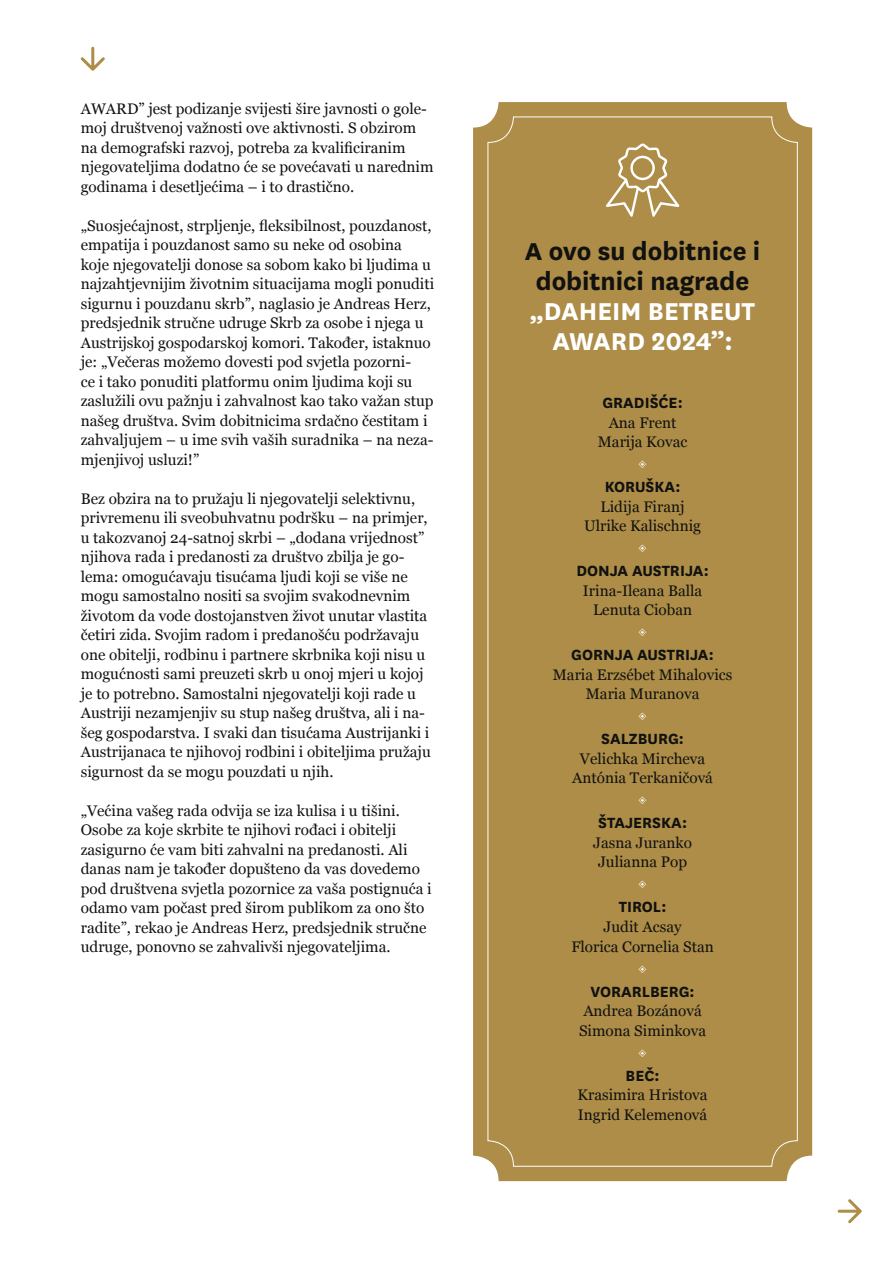
<style>
.page{position:relative;width:893px;height:1263px;background:#fff}
.page>*{position:absolute;margin:0;border:0;box-sizing:border-box;transform-origin:0 0}
.t1{font:700 28.5px/30px "National";color:#11110f;text-align:center}
.t2{font:700 28.5px/30px "National";color:#fff;text-align:center}
.t3{font:700 17.25px "National";color:#11110f}
.t4{font:15.3px/19.5px "Georgia";color:#11110f;text-align:center}
</style>
<div class="page">
<svg style="left:81px;top:47px;width:24px;height:24px"></svg>
<svg style="left:838px;top:1199px;width:24px;height:24px"></svg>
<div style="left:473px;top:102px;width:339px;height:1079px;background:#ad8d48;border-radius:26px"></div>
<svg style="left:606px;top:143px;width:73px;height:74px"></svg>
<p class="t4" style="left:81px;top:98px;width:354px;text-align:left">AWARD” jest podizanje svijesti šire javnosti o gole&shy;moj društvenoj važnosti ove aktivnosti. S obzirom na demografski razvoj, potreba za kvalificiranim njegovateljima dodatno će se povećavati u narednim godinama i desetljećima – i to drastično.</p>
<p class="t4" style="left:81px;top:215px;width:355px;text-align:left">„Suosjećajnost, strpljenje, fleksibilnost, pouzdanost, empatija i pouzdanost samo su neke od osobina<br>koje njegovatelji donose sa sobom kako bi ljudima u najzahtjevnijim životnim situacijama mogli ponuditi sigurnu i pouzdanu skrb”, naglasio je Andreas Herz, predsjednik stručne udruge Skrb za osobe i njega u Austrijskoj gospodarskoj komori. Također, istaknuo je: „Večeras možemo dovesti pod svjetla pozorni-<br>ce i tako ponuditi platformu onim ljudima koji su zaslužili ovu pažnju i zahvalnost kao tako važan stup našeg društva. Svim dobitnicima srdačno čestitam i zahvaljujem – u ime svih vaših suradnika – na neza&shy;mjenjivoj usluzi!”</p>
<p class="t4" style="left:81px;top:488px;width:351px;text-align:left">Bez obzira na to pružaju li njegovatelji selektivnu, privremenu ili sveobuhvatnu podršku – na primjer, u takozvanoj 24-satnoj skrbi – „dodana vrijednost” njihova rada i predanosti za društvo zbilja je go&shy;lema: omogućavaju tisućama ljudi koji se više ne mogu samostalno nositi sa svojim svakodnevnim životom da vode dostojanstven život unutar vlastita četiri zida. Svojim radom i predanošću podržavaju one obitelji, rodbinu i partnere skrbnika koji nisu u mogućnosti sami preuzeti skrb u onoj mjeri u kojoj je to potrebno. Samostalni njegovatelji koji rade u Austriji nezamjenjiv su stup našeg društva, ali i na&shy;šeg gospodarstva. I svaki dan tisućama Austrijanki i Austrijanaca te njihovoj rodbini i obiteljima pružaju sigurnost da se mogu pouzdati u njih.</p>
<p class="t4" style="left:81px;top:800px;width:352px;text-align:left">„Većina vašeg rada odvija se iza kulisa i u tišini.<br>Osobe za koje skrbite te njihovi rođaci i obitelji zasigurno će vam biti zahvalni na predanosti. Ali danas nam je također dopušteno da vas dovedemo pod društvena svjetla pozornice za vaša postignuća i odamo vam počast pred širom publikom za ono što radite”, rekao je Andreas Herz, predsjednik stručne udruge, ponovno se zahvalivši njegovateljima.</p>
<h1 class="t1" style="left:525px;top:234px;width:237px">A ovo su dobitnice i dobitnici nagrade</h1>
<h1 class="t2" style="left:530px;top:294px;width:227px">„DAHEIM BETREUT<br>AWARD 2024”:</h1>
<p class="t3" style="left:602px;top:391px;width:82px">GRADIŠĆE:</p>
<p class="t4" style="left:598px;top:412px;width:91px">Ana Frent<br>Marija Kovac</p>
<p class="t3" style="left:605px;top:475px;width:77px">KORUŠKA:</p>
<p class="t4" style="left:584px;top:496px;width:118px">Lidija Firanj<br>Ulrike Kalischnig</p>
<p class="t3" style="left:576px;top:559px;width:134px">DONJA AUSTRIJA:</p>
<p class="t4" style="left:583px;top:580px;width:121px">Irina-Ileana Balla<br>Lenuta Cioban</p>
<p class="t3" style="left:571px;top:643px;width:144px">GORNJA AUSTRIJA:</p>
<p class="t4" style="left:553px;top:664px;width:181px">Maria Erzsébet Mihalovics<br>Maria Muranova</p>
<p class="t3" style="left:601px;top:727px;width:84px">SALZBURG:</p>
<p class="t4" style="left:572px;top:748px;width:142px">Velichka Mircheva<br>Antónia Terkaničová</p>
<p class="t3" style="left:598px;top:811px;width:90px">ŠTAJERSKA:</p>
<p class="t4" style="left:593px;top:832px;width:100px">Jasna Juranko<br>Julianna Pop</p>
<p class="t3" style="left:619px;top:895px;width:49px">TIROL:</p>
<p class="t4" style="left:571px;top:916px;width:144px">Judit Acsay<br>Florica Cornelia Stan</p>
<p class="t3" style="left:590px;top:979px;width:106px">VORARLBERG:</p>
<p class="t4" style="left:579px;top:1000px;width:129px;text-align:left">Andrea Bozánová<br>Simona Siminkova</p>
<p class="t3" style="left:626px;top:1063px;width:35px">BEČ:</p>
<p class="t4" style="left:578px;top:1084px;width:132px;text-align:left">Krasimira Hristova<br>Ingrid Kelemenová</p>
</div>
